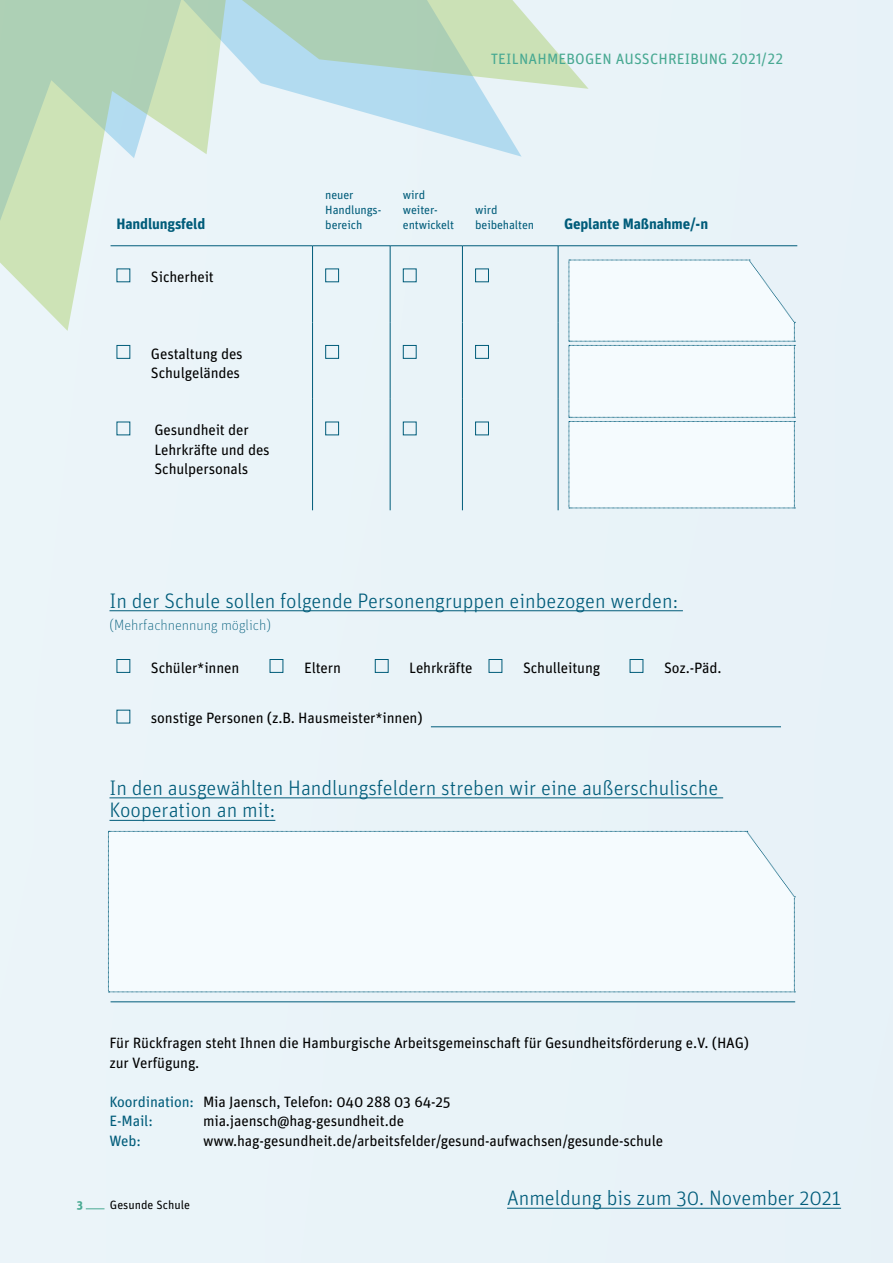
<style>
.page{position:relative;width:893px;height:1263px;background:#e9f3f8}
.page>*{position:absolute;margin:0;border:0;box-sizing:border-box;transform-origin:0 0}
.Zwischen{font:300 21px/22.5px "Unit Pro";color:#005c7a}
.Fließtext{font:15px/19.5px "Unit OT";letter-spacing:-.01em;color:#000}
.Untertitel{font:15px "Unit Pro";letter-spacing:.01em;color:#48a992}
.Fließtext-2{font:700 15px "Unit OT";letter-spacing:-.01em;color:#005c7a}
.Zwischen-2{font:100 15px "Unit Pro";color:#005c7a}
.Fließtext-3{font:15px "Unit OT";letter-spacing:-.01em;color:#005c7a}
.Fließtext-4{font:12px/15px "Unit OT";letter-spacing:-.01em;color:#005c7a}
.Untertitel-2{font:12px "Unit Pro";color:#000}
.Untertitel-3{font:700 12px "Unit Pro";color:#48a992}
.s1{color:#005c7a}
</style>
<div class="page">
<div style="left:117px;top:659px;width:13px;height:14px;border:1px solid #005c7a"></div>
<div style="left:270px;top:659px;width:13px;height:14px;border:1px solid #005c7a"></div>
<div style="left:375px;top:659px;width:14px;height:14px;border:1px solid #005c7a"></div>
<div style="left:489px;top:659px;width:13px;height:14px;border:1px solid #005c7a"></div>
<div style="left:630px;top:659px;width:13px;height:14px;border:1px solid #005c7a"></div>
<hr style="left:431px;top:726px;width:350px;height:1px;background:#005c7a">
<hr style="left:558px;top:245px;width:239px;height:1px;background:#005c7a">
<hr style="left:312px;top:322px;width:1px;height:77px;background:#005c7a">
<hr style="left:390px;top:322px;width:1px;height:77px;background:#005c7a">
<hr style="left:462px;top:322px;width:1px;height:77px;background:#005c7a">
<hr style="left:558px;top:322px;width:1px;height:77px;background:#005c7a">
<hr style="left:312px;top:399px;width:1px;height:111px;background:#005c7a">
<hr style="left:390px;top:399px;width:1px;height:111px;background:#005c7a">
<hr style="left:462px;top:399px;width:1px;height:111px;background:#005c7a">
<hr style="left:558px;top:399px;width:1px;height:111px;background:#005c7a">
<div style="left:117px;top:345px;width:13px;height:14px;border:1px solid #005c7a"></div>
<div style="left:325px;top:345px;width:14px;height:14px;border:1px solid #005c7a"></div>
<div style="left:403px;top:345px;width:14px;height:14px;border:1px solid #005c7a"></div>
<div style="left:475px;top:345px;width:14px;height:14px;border:1px solid #005c7a"></div>
<div style="left:325px;top:422px;width:14px;height:13px;border:1px solid #005c7a"></div>
<div style="left:403px;top:422px;width:14px;height:13px;border:1px solid #005c7a"></div>
<div style="left:475px;top:422px;width:14px;height:13px;border:1px solid #005c7a"></div>
<div style="left:108px;top:831px;width:687px;height:162px;background:#f5fbfe"></div>
<hr style="left:109px;top:610px;width:574px;height:1px;background:#005c7a">
<hr style="left:109px;top:797px;width:614px;height:1px;background:#005c7a">
<hr style="left:109px;top:820px;width:166px;height:1px;background:#005c7a">
<hr style="left:507px;top:1208px;width:334px;height:1px;background:#005c7a">
<svg style="left:0;top:0;width:589px;height:331px"></svg>
<svg style="left:569px;top:260px;width:226px;height:249px"></svg>
<hr style="left:111px;top:1001px;width:684px;height:1px;background:#005c7a">
<svg style="left:86px;top:1208px;width:19px;height:1px"></svg>
<p class="Fließtext-2" style="left:117px;top:214px;width:90px">Handlungsfeld</p>
<p class="Fließtext" style="left:151px;top:267px;width:64px">Sicherheit</p>
<p class="Fließtext" style="left:151px;top:344px;width:93px">Gestaltung des<br>Schulgeländes</p>
<p class="Fließtext" style="left:154px;top:420px;width:117px">Gesundheit der<br>Lehrkräfte und des<br>Schulpersonals</p>
<p class="Untertitel" style="left:491px;top:49px;width:294px">TEILNAHMEBOGEN AUSSCHREIBUNG 2021/22</p>
<p class="Fließtext-4" style="left:325px;top:187px;width:58px">neuer<br>Handlungs-</p>
<p class="Fließtext-4" style="left:325px;top:217px;width:39px">bereich</p>
<p class="Fließtext-4" style="left:403px;top:187px;width:24px">wird</p>
<p class="Fließtext-4" style="left:403px;top:202px;width:36px">weiter-</p>
<p class="Fließtext-4" style="left:403px;top:217px;width:53px">entwickelt</p>
<p class="Fließtext-4" style="left:475px;top:202px;width:60px">wird beibehalten</p>
<p class="Fließtext-2" style="left:564px;top:214px;width:146px">Geplante Maßnahme/-n</p>
<p class="Zwischen" style="left:109px;top:589px;width:570px">In der Schule sollen folgende Personengruppen einbezogen werden:</p>
<p class="Zwischen-2" style="left:109px;top:616px;width:163px">(Mehrfachnennung möglich)</p>
<p class="Fließtext" style="left:151px;top:658px;width:90px">Schüler*innen</p>
<p class="Fließtext" style="left:304px;top:658px;width:38px">Eltern</p>
<p class="Fließtext" style="left:409px;top:658px;width:65px">Lehrkräfte</p>
<p class="Fließtext" style="left:523px;top:658px;width:79px">Schulleitung</p>
<p class="Fließtext" style="left:664px;top:658px;width:59px">Soz.-Päd.</p>
<p class="Fließtext" style="left:151px;top:708px;width:273px">sonstige Personen (z.B. Hausmeister*innen)</p>
<p class="Zwischen" style="left:109px;top:776px;width:610px">In den ausgewählten Handlungsfeldern streben wir eine außerschulische<br>Kooperation an mit:</p>
<p class="Fließtext" style="left:109px;top:1033px;width:641px">Für Rückfragen steht Ihnen die Hamburgische Arbeitsgemeinschaft für Gesundheitsförderung e.V. (HAG) zur Verfügung.</p>
<p class="Fließtext" style="left:109px;top:1092px;width:343px"><span class="s1">Koordination:</span> Mia Jaensch, Telefon: 040 288 03 64-25</p>
<p class="Fließtext-3" style="left:109px;top:1112px;width:45px">E-Mail:</p>
<p class="Fließtext" style="left:203px;top:1111px;width:203px">mia.jaensch@hag-gesundheit.de</p>
<p class="Fließtext-3" style="left:109px;top:1132px;width:33px">Web:</p>
<p class="Fließtext" style="left:203px;top:1131px;width:462px">www.hag-gesundheit.de/arbeitsfelder/gesund-aufwachsen/gesunde-schule</p>
<p class="Untertitel-3" style="left:77px;top:1196px;width:8px">3</p>
<p class="Untertitel-2" style="left:110px;top:1197px;width:82px">Gesunde Schule</p>
<p class="Zwischen" style="left:507px;top:1186px;width:335px">Anmeldung bis zum 30. November 2021</p>
</div>
